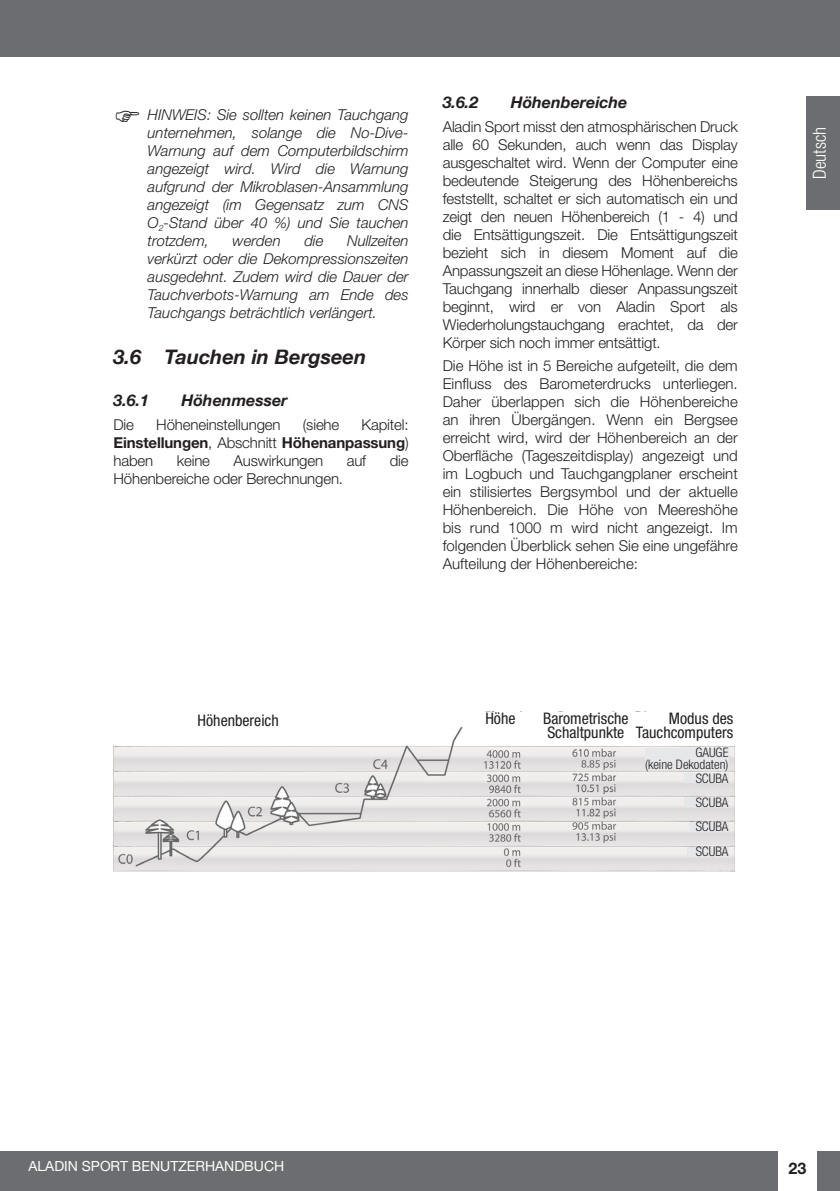
<style>
.page{position:relative;width:840px;height:1191px;background:#fff}
.page>*{position:absolute;margin:0;border:0;box-sizing:border-box;transform-origin:0 0}
.t1{font:italic 700 20px "Helvetica Neue LT Com";color:#231f20}
.t2{font:300 condensed 18px "Helvetica Neue";color:#fff}
.t3{font:condensed 16px/14px "Helvetica Neue LT Std";color:#231f20}
.t4{font:italic 700 16px "Helvetica Neue LT Com";color:#231f20}
.t5{font:700 16px "Helvetica Neue";color:#231f20}
.t6{font:300 15px/18px "Helvetica Neue";letter-spacing:-.01em;color:#231f20;text-align:justify}
.t7{font:italic 300 15px/18px "Helvetica Neue";color:#231f20;text-align:justify}
.t8{font:700 15px/18px "Helvetica Neue";letter-spacing:-.01em;color:#231f20;text-align:justify}
.t9{font:14px "Helvetica Neue";color:#fff}
.t10{font:300 condensed 13.2px/12px "Helvetica Neue LT Std";color:#231f20;text-align:right}
.s1{font-weight:300}
</style>
<div class="page">
<div style="left:0;top:0;width:839px;height:57px;background:#6c6d70"></div>
<div style="left:0;top:1151px;width:777px;height:40px;background:#6c6d70"></div>
<div style="left:816px;top:1151px;width:23px;height:40px;background:#6c6d70"></div>
<div style="left:805px;top:96px;width:34px;height:114px;background:#6c6d70"></div>
<img style="left:113px;top:711px;width:621px;height:161px">
<div style="left:197px;top:715px;width:105px;height:21px;background:#fff"></div>
<div style="left:485px;top:712px;width:54px;height:13px;background:#fff"></div>
<div style="left:542px;top:712px;width:86px;height:32px;background:#fff"></div>
<div style="left:632px;top:712px;width:100px;height:32px;background:#fff"></div>
<div style="left:644px;top:748px;width:84px;height:21px;background:#e6e7e9"></div>
<div style="left:684px;top:773px;width:44px;height:10px;background:#e6e7e9"></div>
<div style="left:684px;top:797px;width:44px;height:9px;background:#e6e7e9"></div>
<div style="left:688px;top:822px;width:40px;height:9px;background:#e6e7e9"></div>
<div style="left:687px;top:847px;width:41px;height:9px;background:#e6e7e9"></div>
<p class="t7" style="left:147px;top:105px;width:262px">HINWEIS: Sie sollten keinen Tauchgang unternehmen, solange die No-Dive-Warnung auf dem Computerbildschirm angezeigt wird. Wird die Warnung aufgrund der Mikroblasen-Ansammlung angezeigt (im Gegensatz zum CNS O<sub>2</sub>-Stand über 40 %) und Sie tauchen trotzdem,</p>
<p class="t7" style="left:147px;top:231px;width:262px;text-indent:199px">Nullzeiten verkürzt oder die Dekompressionszeiten ausgedehnt. Zudem wird die Dauer der Tauchverbots-Warnung am Ende des Tauchgangs beträchtlich verlängert.</p>
<p class="t1" style="left:113px;top:344px;width:254px">3.6 Tauchen in Bergseen</p>
<p class="t4" style="left:113px;top:390px;width:37px">3.6.1</p>
<p class="t4" style="left:181px;top:390px;width:107px">Höhenmesser</p>
<p class="t6" style="left:113px;top:415px;width:22px">Die</p>
<p class="t6" style="left:156px;top:415px;width:126px">Höheneinstellungen</p>
<p class="t6" style="left:302px;top:415px;width:38px">(siehe</p>
<p class="t7" style="left:232px;top:231px;width:50px">werden</p>
<p class="t7" style="left:304px;top:231px;width:21px">die</p>
<p class="t8" style="left:113px;top:415px;width:296px;text-indent:248px"><span class="s1">Kapitel:<br></span>Einstellungen<span class="s1">, Abschnitt</span> Höhenanpassung<span class="s1">) haben</span></p>
<p class="t6" style="left:177px;top:451px;width:35px">keine</p>
<p class="t6" style="left:233px;top:451px;width:91px">Auswirkungen</p>
<p class="t6" style="left:346px;top:451px;width:21px">auf</p>
<p class="t6" style="left:389px;top:451px;width:20px">die</p>
<p class="t6" style="left:113px;top:469px;width:231px">Höhenbereiche oder Berechnungen.</p>
<p class="t4" style="left:442px;top:92px;width:37px">3.6.2</p>
<p class="t4" style="left:510px;top:92px;width:118px">Höhenbereiche</p>
<p class="t6" style="left:442px;top:117px;width:296px">Aladin Sport misst den atmosphärischen Druck alle 60 Sekunden, auch wenn das Display ausgeschaltet wird. Wenn der Computer eine bedeutende Steigerung des Höhenbereichs feststellt, schaltet er sich automatisch ein und zeigt den neuen Höhenbereich (1 - 4) und die Entsättigungszeit. Die Entsättigungszeit bezieht sich in diesem Moment auf die Anpassungszeit an diese Höhenlage. Wenn der Tauchgang innerhalb dieser Anpassungszeit beginnt, wird er von Aladin Sport als Wiederholungstauchgang erachtet, da der Körper sich noch immer entsättigt.</p>
<p class="t6" style="left:442px;top:356px;width:296px">Die Höhe ist in 5 Bereiche aufgeteilt, die dem Einfluss des Barometerdrucks unterliegen.<br>Daher überlappen sich die Höhenbereiche an ihren Übergängen. Wenn ein Bergsee erreicht wird, wird der Höhenbereich an der Oberfläche (Tageszeitdisplay) angezeigt und im Logbuch und Tauchgangplaner erscheint ein stilisiertes Bergsymbol und der aktuelle Höhenbereich. Die Höhe von Meereshöhe bis rund 1000 m wird nicht angezeigt. Im folgenden Überblick sehen Sie eine ungefähre Aufteilung der Höhenbereiche:</p>
<p class="t3" style="left:197px;top:713px;width:83px">Höhenbereich</p>
<p class="t3" style="left:485px;top:711px;width:32px">Höhe</p>
<p class="t3" style="left:542px;top:711px;width:87px">Barometrische<br>Schaltpunkte</p>
<p class="t3" style="left:635px;top:711px;width:99px;text-align:right">Modus des<br>Tauchcomputers</p>
<p class="t10" style="left:644px;top:746px;width:85px">GAUGE<br>(keine Dekodaten)</p>
<p class="t10" style="left:695px;top:772px;width:34px">SCUBA</p>
<p class="t10" style="left:695px;top:796px;width:34px">SCUBA</p>
<p class="t10" style="left:695px;top:820px;width:34px">SCUBA</p>
<p class="t10" style="left:695px;top:845px;width:34px">SCUBA</p>
<p class="t2" style="left:808px;top:179px;width:53px;rotate:-90deg">Deutsch</p>
<p class="t9" style="left:28px;top:1157px;width:257px">ALADIN SPORT BENUTZERHANDBUCH</p>
<p class="t5" style="left:788px;top:1158px;width:19px">23</p>
</div>
